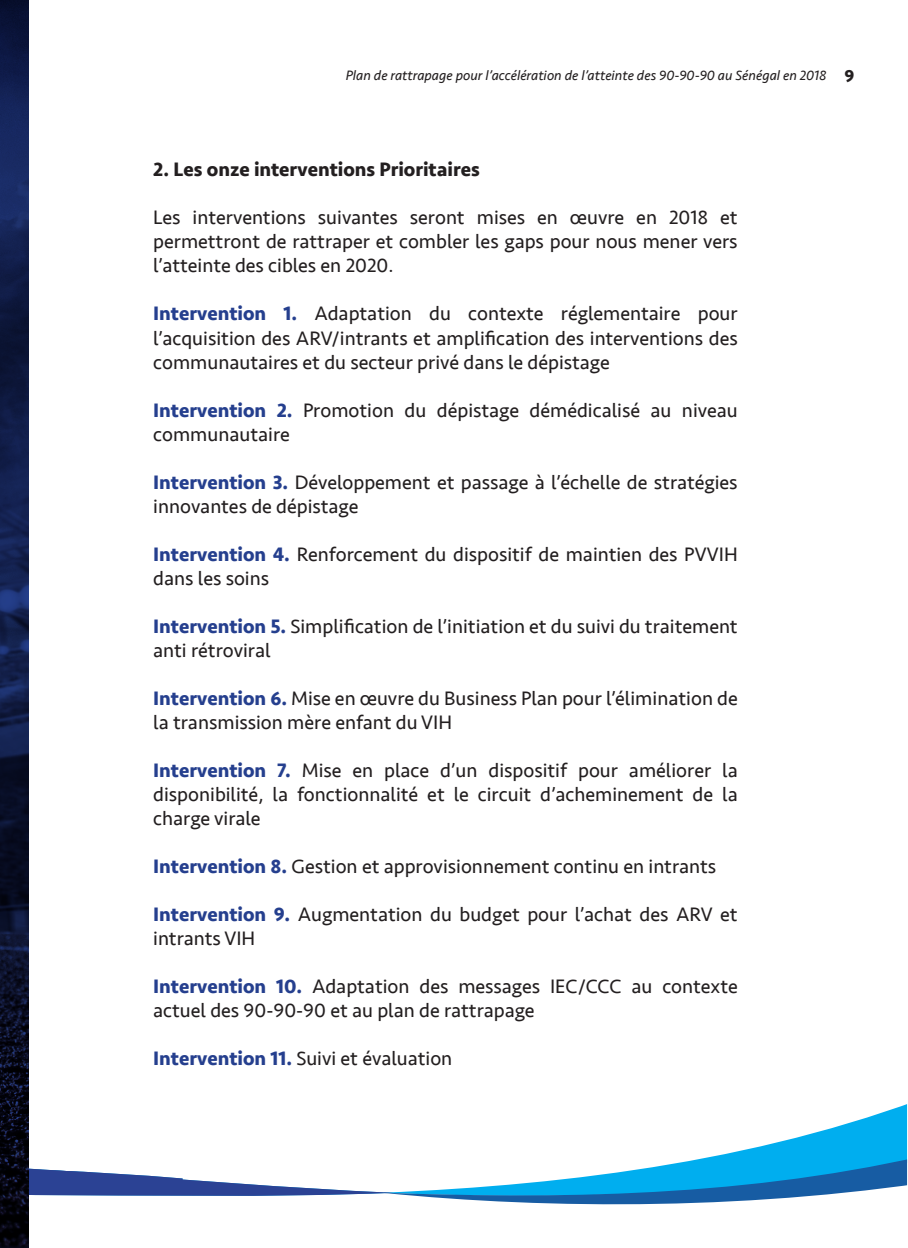
<style>
.page{position:relative;width:908px;height:1248px;background:#fff}
.page>*{position:absolute;margin:0;border:0;box-sizing:border-box;transform-origin:0 0}
.t1{font:20px/24px "Seravek";color:#231f20}
.t2{font:700 20px "Seravek";color:#231f20}
.t3{font:700 18px "Seravek";color:#231f20}
.t4{font:italic 14px "Seravek";color:#231f20}
.s1{font-weight:700;color:#253f8e}
</style>
<div class="page">
<svg style="left:862px;top:1104px;width:44px;height:15px"></svg>
<svg style="left:28px;top:1119px;width:878px;height:128px"></svg>
<img style="left:0;top:0;width:28px;height:1247px">
<p class="t4" style="left:345px;top:67px;width:482px">Plan de rattrapage pour l’accélération de l’atteinte des 90-90-90 au Sénégal en 2018</p>
<p class="t3" style="left:844px;top:66px;width:11px">9</p>
<p class="t2" style="left:153px;top:158px;width:328px">2. Les onze interventions Prioritaires</p>
<p class="t1" style="left:153px;top:206px;width:585px;text-align:justify">Les interventions suivantes seront mises en œuvre en 2018 et permettront de rattraper et combler les gaps pour nous mener vers l’atteinte des cibles en 2020.</p>
<p class="t1" style="left:153px;top:302px;width:585px;text-align:justify"><span class="s1">Intervention 1.</span> Adaptation du contexte réglementaire pour l’acquisition des ARV/intrants et amplification des interventions des communautaires et du secteur privé dans le dépistage</p>
<p class="t1" style="left:153px;top:398px;width:585px"><span class="s1">Intervention 2.</span> Promotion du dépistage démédicalisé au niveau communautaire</p>
<p class="t1" style="left:153px;top:470px;width:585px"><span class="s1">Intervention 3.</span> Développement et passage à l’échelle de stratégies innovantes de dépistage</p>
<p class="t1" style="left:153px;top:542px;width:585px"><span class="s1">Intervention 4.</span> Renforcement du dispositif de maintien des PVVIH dans les soins</p>
<p class="t1" style="left:153px;top:614px;width:585px"><span class="s1">Intervention 5.</span> Simplification de l’initiation et du suivi du traitement anti rétroviral</p>
<p class="t1" style="left:153px;top:686px;width:585px"><span class="s1">Intervention 6.</span> Mise en œuvre du Business Plan pour l’élimination de la transmission mère enfant du VIH</p>
<p class="t1" style="left:153px;top:758px;width:585px;text-align:justify"><span class="s1">Intervention 7.</span> Mise en place d’un dispositif pour améliorer la disponibilité, la fonctionnalité et le circuit d’acheminement de la charge virale</p>
<p class="t1" style="left:153px;top:854px;width:564px"><span class="s1">Intervention 8.</span> Gestion et approvisionnement continu en intrants</p>
<p class="t1" style="left:153px;top:902px;width:585px"><span class="s1">Intervention 9.</span> Augmentation du budget pour l’achat des ARV et intrants VIH</p>
<p class="t1" style="left:153px;top:974px;width:585px"><span class="s1">Intervention 10.</span> Adaptation des messages IEC/CCC au contexte actuel des 90-90-90 et au plan de rattrapage</p>
<p class="t1" style="left:153px;top:1046px;width:300px"><span class="s1">Intervention 11.</span> Suivi et évaluation</p>
</div>
